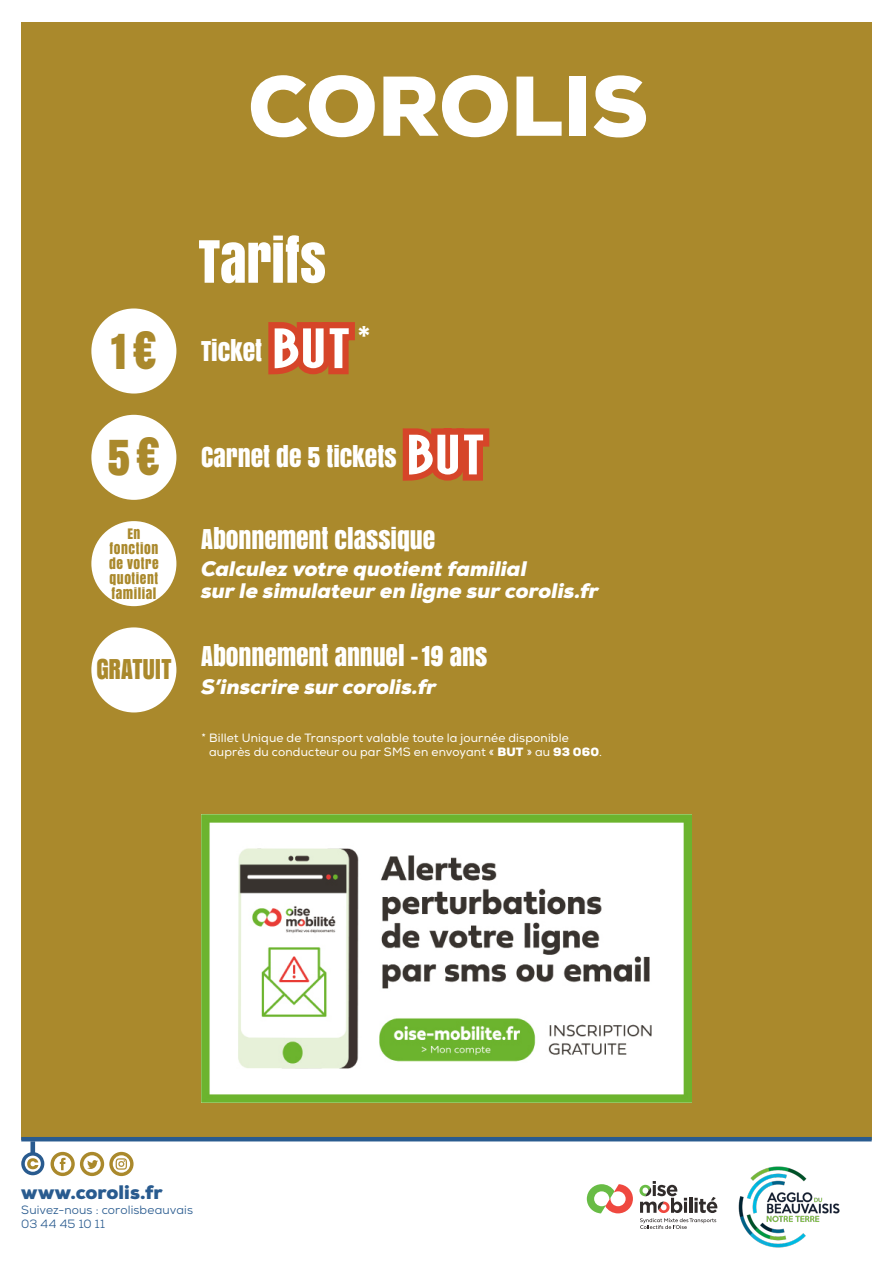
<style>
.page{position:relative;width:893px;height:1263px;background:#fff}
.page>*{position:absolute;margin:0;border:0;box-sizing:border-box;transform-origin:0 0}
.t1{font:54.6px "Anton";letter-spacing:-.005em;color:#fff}
.t2{font:45px "Anton";color:#aa892c}
.t3{font:25.5px "Anton";letter-spacing:-.005em;color:#fff}
.t4{font:25.5px "Anton";letter-spacing:-.005em;color:#aa892c}
.t5{font:italic 900 21px/22.5px "Nexa";color:#fff}
.t6{font:900 19.5px "Nexa";color:#295b8f}
.t7{font:13.5px/15px "Anton";letter-spacing:.04em;color:#aa892c;text-align:center}
.t8{font:12px/13.5px "Nexa";letter-spacing:.01em;color:#fff}
.t9{font:12px/14.4px "Nexa";letter-spacing:.015em;color:#295b8f}
.s1{font-size:45px;color:#aa892c}
.s2{font-weight:900}
</style>
<div class="page">
<div style="left:21px;top:22px;width:851px;height:1117px;background:#aa892c"></div>
<svg style="left:251px;top:75px;width:124px;height:63px"></svg>
<svg style="left:383px;top:75px;width:125px;height:63px"></svg>
<svg style="left:516px;top:77px;width:46px;height:59px"></svg>
<div style="left:569px;top:77px;width:17px;height:59px;background:#fff"></div>
<svg style="left:594px;top:75px;width:52px;height:63px"></svg>
<svg style="left:21px;top:1141px;width:23px;height:34px"></svg>
<svg style="left:51px;top:1152px;width:83px;height:24px"></svg>
<hr style="left:21px;top:1137px;width:851px;height:4px;background:#295b8f">
<img style="left:738px;top:1166px;width:102px;height:82px">
<svg style="left:587px;top:1184px;width:46px;height:29px"></svg>
<svg style="left:639px;top:1181px;width:78px;height:48px"></svg>
<svg style="left:268px;top:322px;width:87px;height:53px;background:#e08e76"></svg>
<div style="left:91px;top:308px;width:85px;height:85px;background:#fff;border-radius:50%"></div>
<svg style="left:402px;top:428px;width:88px;height:53px;background:#df8e75"></svg>
<div style="left:91px;top:415px;width:85px;height:85px;background:#fff;border-radius:50%"></div>
<div style="left:91px;top:521px;width:85px;height:85px;background:#fff;border-radius:50%"></div>
<div style="left:91px;top:627px;width:85px;height:85px;background:#fff;border-radius:50%"></div>
<img style="left:202px;top:814px;width:489px;height:289px">
<h2 class="t2" style="left:111px;top:316px;width:47px">1€</h2>
<h1 class="t1" style="left:198px;top:218px;width:129px">TARIFS</h1>
<h3 class="t3" style="left:201px;top:331px;width:63px">TICKET</h3>
<h3 class="t3" style="left:358px;top:316px;width:13px">*</h3>
<h3 class="t3" style="left:107px;top:437px;width:291px"><span class="s1">5€</span> CARNET DE 5 TICKETS</h3>
<p class="t7" style="left:109px;top:526px;width:51px">EN<br>FONCTION<br>DE VOTRE<br>QUOTIENT<br>FAMILIAL</p>
<h3 class="t3" style="left:201px;top:519px;width:236px">ABONNEMENT CLASSIQUE</h3>
<h3 class="t5" style="left:201px;top:557px;width:399px">Calculez votre quotient familial<br>sur le simulateur en ligne sur corolis.fr</h3>
<h3 class="t4" style="left:96px;top:649px;width:77px">GRATUIT</h3>
<h3 class="t3" style="left:201px;top:636px;width:288px">ABONNEMENT ANNUEL -19 ANS</h3>
<h3 class="t5" style="left:201px;top:676px;width:237px">S’inscrire sur corolis.fr</h3>
<p class="t8" style="left:209px;top:731px;width:394px;text-indent:-8px">* Billet Unique de Transport valable toute la journée disponible auprès du conducteur ou par SMS en envoyant « <span class="s2">BUT</span> » au <span class="s2">93 060</span>.</p>
<h3 class="t6" style="left:21px;top:1180px;width:143px">www.corolis.fr</h3>
<p class="t9" style="left:21px;top:1202px;width:173px">Suivez-nous : corolisbeauvais<br>03 44 45 10 11</p>
</div>
